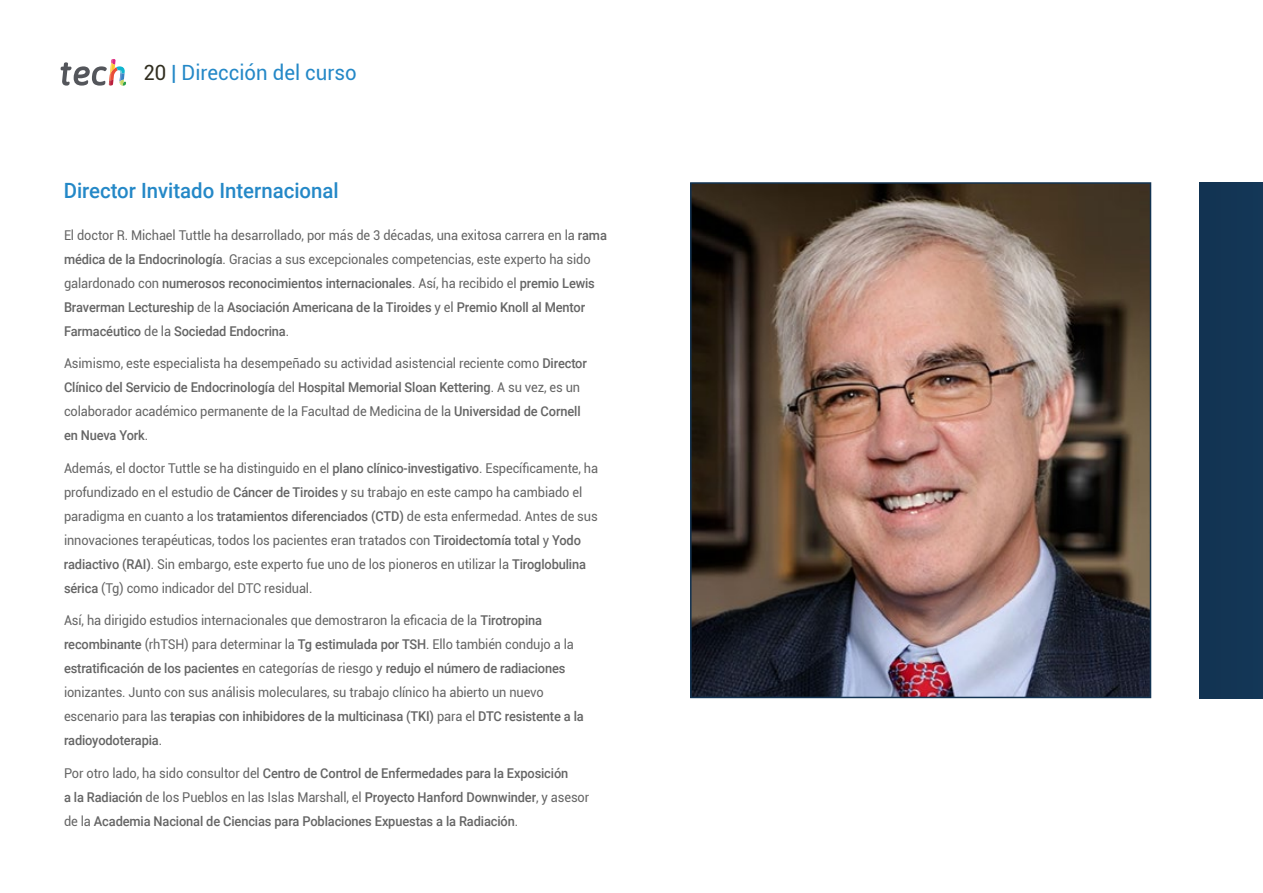
<style>
.page{position:relative;width:1263px;height:893px;background:#fff}
.page>*{position:absolute;margin:0;border:0;box-sizing:border-box;transform-origin:0 0}
.t1{font:500 21px "Roboto";color:#2488c7}
.t2{font:21px "Roboto";color:#2488c7}
.t3{font:13.5px/24px "Roboto";letter-spacing:-.01em;color:#656565;scale:.95 1}
.t4{font:500 13.5px/24px "Roboto";letter-spacing:-.01em;color:#656565;scale:.95 1}
.s1{color:#312e20}
.s2{font-weight:400}
.s3{font-weight:500}
</style>
<div class="page">
<img style="left:693px;top:185px;width:455px;height:510px">
<div style="left:690px;top:182px;width:461px;height:516px;border:2px solid #123352"></div>
<div style="left:1199px;top:182px;width:64px;height:516px;background:#133554"></div>
<svg style="left:61px;top:59px;width:65px;height:27px"></svg>
<h1 class="t2" style="left:144px;top:57px;width:215px"><span class="s1">20</span> | Dirección del curso</h1>
<h1 class="t1" style="left:64px;top:176px;width:276px">Director Invitado Internacional</h1>
<p class="t4" style="left:64px;top:222px;width:573px"><span class="s2">El doctor R. Michael Tuttle ha desarrollado, por más de 3 décadas, una exitosa carrera en la</span> rama médica de la Endocrinología<span class="s2">. Gracias a sus excepcionales competencias, este experto ha sido galardonado con</span> numerosos reconocimientos internacionales<span class="s2">. Así, ha recibido el</span> premio Lewis Braverman Lectureship <span class="s2">de la</span> Asociación Americana de la Tiroides <span class="s2">y el</span> Premio Knoll al Mentor Farmacéutico <span class="s2">de la</span> Sociedad Endocrina<span class="s2">.</span></p>
<p class="t3" style="left:64px;top:351px;width:552px">Asimismo, este especialista ha desempeñado su actividad asistencial reciente como <span class="s3">Director Clínico del Servicio de Endocrinología</span> del <span class="s3">Hospital Memorial Sloan Kettering</span>. A su vez, es un colaborador académico permanente de la Facultad de Medicina de la <span class="s3">Universidad de Cornell en Nueva York</span>.</p>
<p class="t3" style="left:64px;top:455px;width:564px">Además, el doctor Tuttle se ha distinguido en el <span class="s3">plano clínico-investigativo</span>. Específicamente, ha profundizado en el estudio de <span class="s3">Cáncer de Tiroides</span> y su trabajo en este campo ha cambiado el paradigma en cuanto a los <span class="s3">tratamientos diferenciados (CTD)</span> de esta enfermedad. Antes de sus innovaciones terapéuticas, todos los pacientes eran tratados con <span class="s3">Tiroidectomía total</span> y <span class="s3">Yodo radiactivo (RAI)</span>. Sin embargo, este experto fue uno de los pioneros en utilizar la <span class="s3">Tiroglobulina sérica</span> (Tg) como indicador del DTC residual.</p>
<p class="t3" style="left:64px;top:608px;width:549px">Así, ha dirigido estudios internacionales que demostraron la eficacia de la <span class="s3">Tirotropina recombinante</span> (rhTSH) para determinar la <span class="s3">Tg estimulada por TSH</span>. Ello también condujo a la <span class="s3">estratificación de los pacientes</span> en categorías de riesgo y <span class="s3">redujo el número de radiaciones </span>ionizantes. Junto con sus análisis moleculares, su trabajo clínico ha abierto un nuevo escenario para las <span class="s3">terapias con inhibidores de la multicinasa (TKI)</span> para el <span class="s3">DTC resistente a la radioyodoterapia</span>.</p>
<p class="t4" style="left:64px;top:760px;width:554px"><span class="s2">Por otro lado, ha sido consultor del</span> Centro de Control de Enfermedades para la Exposición<br>a la Radiación <span class="s2">de los Pueblos en las Islas Marshall, el</span> Proyecto Hanford Downwinder<span class="s2">, y asesor de la</span> Academia Nacional de Ciencias para Poblaciones Expuestas a la Radiación<span class="s2">.</span></p>
</div>
